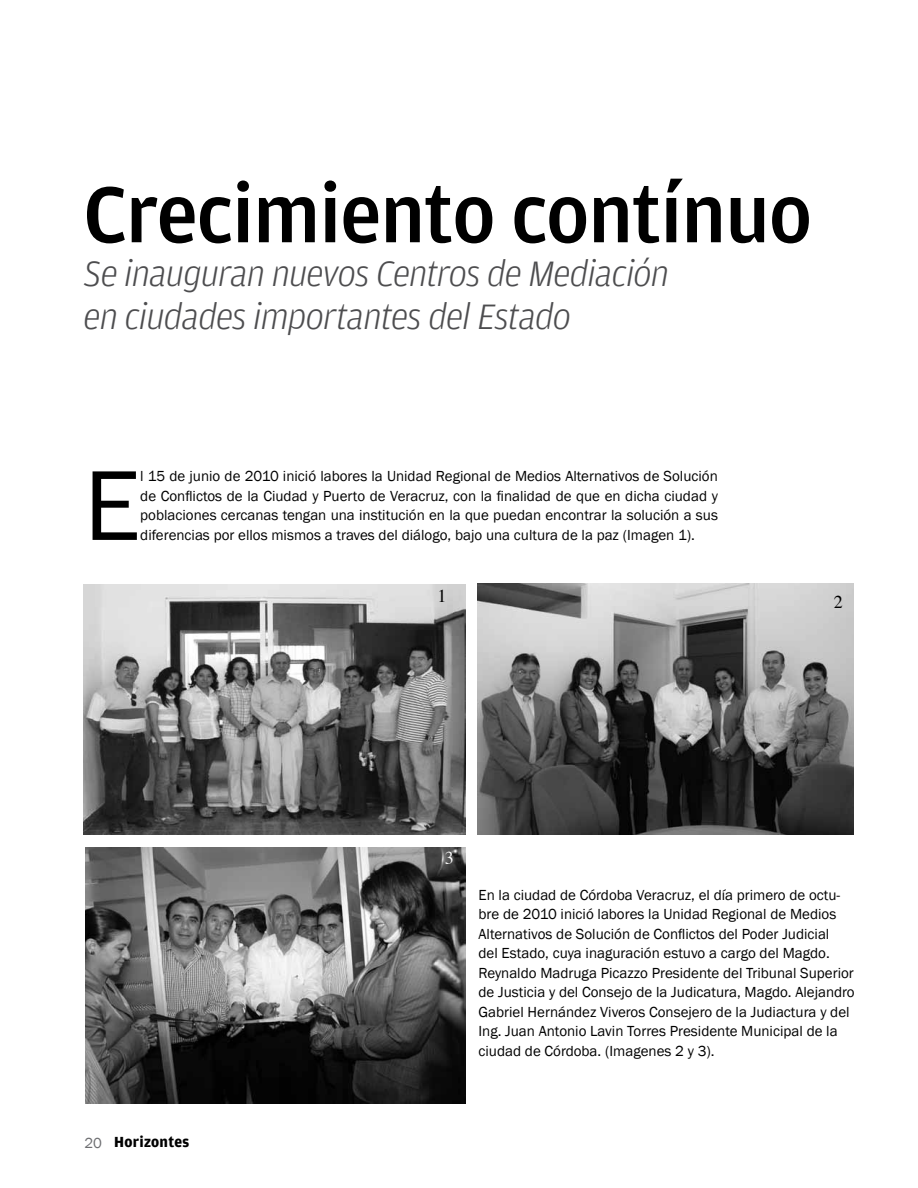
<style>
.page{position:relative;width:918px;height:1188px;background:#fff}
.page>*{position:absolute;margin:0;border:0;box-sizing:border-box;transform-origin:0 0}
.t1{font:102.75px "Franklin Gothic";color:#000}
.t2{font:500 84px "Amplitude";color:#000}
.t3{font:italic 300 37.5px/43.5px "Amplitude";color:#4d4d4f}
.t4{font:18px "Times";color:#000}
.t5{font:18px "Times";color:#fff}
.t6{font:700 15.45px "Amplitude";letter-spacing:.02em;color:#000}
.t7{font:15px/19.5px "Franklin Gothic";color:#000;text-align:justify}
.s1{font-family:"Franklin Gothic";font-weight:400;font-size:15px;color:#6d6e71}
</style>
<div class="page">
<img style="left:477px;top:583px;width:376px;height:251px">
<img style="left:85px;top:847px;width:381px;height:257px">
<img style="left:84px;top:584px;width:381px;height:250px">
<h2 class="t2" style="left:84px;top:168px;width:729px">Crecimiento contínuo</h2>
<h3 class="t3" style="left:84px;top:252px;width:586px">Se inauguran nuevos Centros de Mediación en ciudades importantes del Estado</h3>
<h1 class="t1" style="left:84px;top:442px;width:58px">E</h1>
<p class="t7" style="left:140px;top:467px;width:579px">l 15 de junio de 2010 inició labores la Unidad Regional de Medios Alternativos de Solución de Conflictos de la Ciudad y Puerto de Veracruz, con la finalidad de que en dicha ciudad y poblaciones cercanas tengan una institución en la que puedan encontrar la solución a sus diferencias por ellos mismos a traves del diálogo, bajo una cultura de la paz (Imagen 1).</p>
<p class="t4" style="left:438px;top:579px;width:10px">1</p>
<p class="t4" style="left:834px;top:585px;width:10px">2</p>
<p class="t6" style="left:84px;top:1133px;width:106px"><span class="s1">20</span> Horizontes</p>
<p class="t5" style="left:445px;top:841px;width:10px">3</p>
<p class="t7" style="left:479px;top:885px;width:378px;text-align:left">En la ciudad de Córdoba Veracruz, el día primero de octu&shy;bre de 2010 inició labores la Unidad Regional de Medios Alternativos de Solución de Conflictos del Poder Judicial<br>del Estado, cuya inaguración estuvo a cargo del Magdo.<br>Reynaldo Madruga Picazzo Presidente del Tribunal Superior de Justicia y del Consejo de la Judicatura, Magdo. Alejandro Gabriel Hernández Viveros Consejero de la Judiactura y del Ing. Juan Antonio Lavin Torres Presidente Municipal de la ciudad de Córdoba. (Imagenes 2 y 3).</p>
</div>
